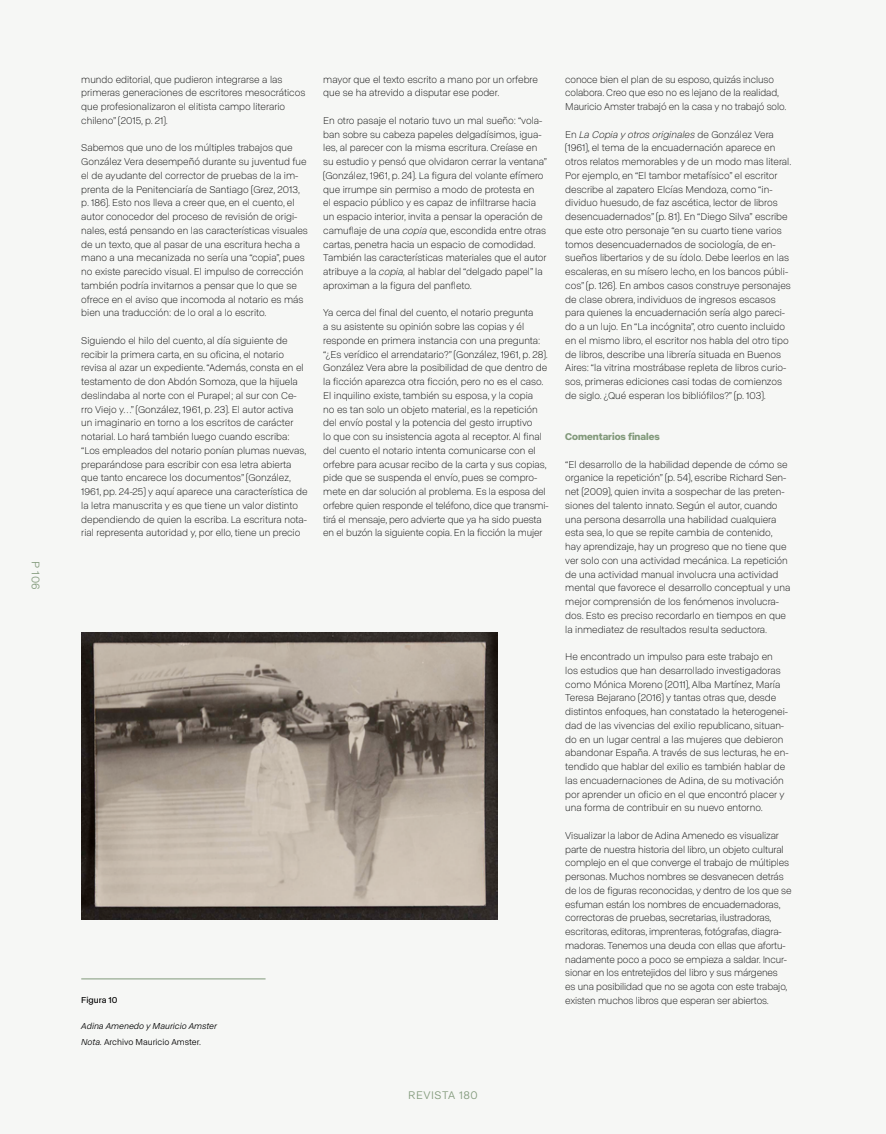
<style>
.page{position:relative;width:886px;height:1134px;background:#f6f7f5}
.page>*{position:absolute;margin:0;border:0;box-sizing:border-box;transform-origin:0 0}
.t1{font:11.25px "ABC Normal";letter-spacing:.05em;color:#81997a}
.t2{font:300 10px/13.8px "ABC Normal";color:#000}
.t3{font:700 10px "ABC Normal";color:#81997a}
.t4{font:italic 8.75px/16px "ABC Normal";color:#000}
.t5{font:8.75px "ABC Normal";color:#000}
.s1{font-style:italic}
.s2{font-style:normal}
</style>
<div class="page">
<img style="left:81px;top:632px;width:417px;height:287px">
<hr style="left:81px;top:978px;width:185px;height:1px;background:#81997a">
<p class="t1" style="left:43px;top:561px;width:31px;rotate:90deg">P 106</p>
<p class="t2" style="left:81px;top:72px;width:226px">mundo editorial, que pudieron integrarse a las primeras generaciones de escritores mesocráticos que profesionalizaron el elitista campo literario chileno” (2015, p. 21).</p>
<p class="t2" style="left:81px;top:140px;width:228px">Sabemos que uno de los múltiples trabajos que González Vera desempeñó durante su juventud fue el de ayudante del corrector de pruebas de la im&shy;prenta de la Penitenciaría de Santiago (Grez, 2013, p. 186). Esto nos lleva a creer que, en el cuento, el autor conocedor del proceso de revisión de origi&shy;nales, está pensando en las características visuales de un texto, que al pasar de una escritura hecha a mano a una mecanizada no sería una “copia”, pues no existe parecido visual. El impulso de corrección también podría invitarnos a pensar que lo que se ofrece en el aviso que incomoda al notario es más bien una traducción: de lo oral a lo escrito.</p>
<p class="t2" style="left:81px;top:333px;width:228px">Siguiendo el hilo del cuento, al día siguiente de recibir la primera carta, en su oficina, el notario revisa al azar un expediente. “Además, consta en el testamento de don Abdón Somoza, que la hijuela deslindaba al norte con el Purapel; al sur con Ce&shy;rro Viejo y…” (González, 1961, p. 23). El autor activa<br>un imaginario en torno a los escritos de carácter notarial. Lo hará también luego cuando escriba: “Los empleados del notario ponían plumas nuevas, preparándose para escribir con esa letra abierta que tanto encarece los documentos” (González, 1961, pp. 24-25) y aquí aparece una característica de la letra manuscrita y es que tiene un valor distinto dependiendo de quien la escriba. La escritura nota&shy;rial representa autoridad y, por ello, tiene un precio</p>
<p class="t2" style="left:323px;top:72px;width:216px">mayor que el texto escrito a mano por un orfebre que se ha atrevido a disputar ese poder.</p>
<p class="t2" style="left:323px;top:113px;width:225px">En otro pasaje el notario tuvo un mal sueño: “vola&shy;ban sobre su cabeza papeles delgadísimos, igua&shy;les, al parecer con la misma escritura. Creíase en su estudio y pensó que olvidaron cerrar la ventana” (González, 1961, p. 24). La figura del volante efímero que irrumpe sin permiso a modo de protesta en<br>el espacio público y es capaz de infiltrarse hacia un espacio interior, invita a pensar la operación de camuflaje de una <span class="s1">copia</span> que, escondida entre otras cartas, penetra hacia un espacio de comodidad.<br>También las características materiales que el autor atribuye a la <span class="s1">copia,</span> al hablar del “delgado papel” la aproximan a la figura del panfleto.</p>
<p class="t2" style="left:323px;top:305px;width:227px">Ya cerca del final del cuento, el notario pregunta<br>a su asistente su opinión sobre las copias y él responde en primera instancia con una pregunta: “¿Es verídico el arrendatario?” (González, 1961, p. 28).<br>González Vera abre la posibilidad de que dentro de la ficción aparezca otra ficción, pero no es el caso.<br>El inquilino existe, también su esposa, y la copia<br>no es tan solo un objeto material, es la repetición del envío postal y la potencia del gesto irruptivo<br>lo que con su insistencia agota al receptor. Al final del cuento el notario intenta comunicarse con el orfebre para acusar recibo de la carta y sus copias, pide que se suspenda el envío, pues se compro&shy;mete en dar solución al problema. Es la esposa del orfebre quien responde el teléfono, dice que transmi&shy;tirá el mensaje, pero advierte que ya ha sido puesta en el buzón la siguiente copia. En la ficción la mujer</p>
<p class="t5" style="left:81px;top:994px;width:38px">Figura 10</p>
<p class="t4" style="left:81px;top:1017px;width:137px">Adina Amenedo y Mauricio Amster<br>Nota. <span class="s2">Archivo Mauricio Amster.</span></p>
<p class="t2" style="left:565px;top:72px;width:223px">conoce bien el plan de su esposo, quizás incluso colabora. Creo que eso no es lejano de la realidad,<br>Mauricio Amster trabajó en la casa y no trabajó solo.</p>
<p class="t2" style="left:565px;top:127px;width:228px">En <span class="s1">La Copia y otros originales</span> de González Vera (1961), el tema de la encuadernación aparece en otros relatos memorables y de un modo mas literal.<br>Por ejemplo, en “El tambor metafísico” el escritor describe al zapatero Elcías Mendoza, como “in&shy;dividuo huesudo, de faz ascética, lector de libros desencuadernados” (p. 81). En “Diego Silva” escribe que este otro personaje “en su cuarto tiene varios tomos desencuadernados de sociología, de en&shy;sueños libertarios y de su ídolo. Debe leerlos en las escaleras, en su mísero lecho, en los bancos públi&shy;cos” (p. 126). En ambos casos construye personajes de clase obrera, individuos de ingresos escasos para quienes la encuadernación sería algo pareci&shy;do a un lujo. En “La incógnita”, otro cuento incluido en el mismo libro, el escritor nos habla del otro tipo de libros, describe una librería situada en Buenos Aires: “la vitrina mostrábase repleta de libros curio&shy;sos, primeras ediciones casi todas de comienzos de siglo. ¿Qué esperan los bibliófilos?” (p. 103).</p>
<p class="t3" style="left:565px;top:430px;width:96px">Comentarios finales</p>
<p class="t2" style="left:565px;top:457px;width:227px">“El desarrollo de la habilidad depende de cómo se organice la repetición” (p. 54), escribe Richard Sen&shy;net (2009), quien invita a sospechar de las preten&shy;siones del talento innato. Según el autor, cuando una persona desarrolla una habilidad cualquiera esta sea, lo que se repite cambia de contenido, hay aprendizaje, hay un progreso que no tiene que ver solo con una actividad mecánica. La repetición de una actividad manual involucra una actividad mental que favorece el desarrollo conceptual y una mejor comprensión de los fenómenos involucra&shy;dos. Esto es preciso recordarlo en tiempos en que la inmediatez de resultados resulta seductora.</p>
<p class="t2" style="left:565px;top:649px;width:225px">He encontrado un impulso para este trabajo en<br>los estudios que han desarrollado investigadoras como Mónica Moreno (2011), Alba Martínez, María Teresa Bejarano (2016) y tantas otras que, desde distintos enfoques, han constatado la heterogenei&shy;dad de las vivencias del exilio republicano, situan&shy;do en un lugar central a las mujeres que debieron abandonar España. A través de sus lecturas, he en&shy;tendido que hablar del exilio es también hablar de las encuadernaciones de Adina, de su motivación por aprender un oficio en el que encontró placer y una forma de contribuir en su nuevo entorno.</p>
<p class="t2" style="left:565px;top:828px;width:228px">Visualizar la labor de Adina Amenedo es visualizar parte de nuestra historia del libro, un objeto cultural complejo en el que converge el trabajo de múltiples personas. Muchos nombres se desvanecen detrás de los de figuras reconocidas, y dentro de los que se esfuman están los nombres de encuadernadoras, correctoras de pruebas, secretarias, ilustradoras, escritoras, editoras, imprenteras, fotógrafas, diagra&shy;madoras. Tenemos una deuda con ellas que afortu&shy;nadamente poco a poco se empieza a saldar. Incur&shy;sionar en los entretejidos del libro y sus márgenes<br>es una posibilidad que no se agota con este trabajo, existen muchos libros que esperan ser abiertos.</p>
<p class="t1" style="left:408px;top:1088px;width:71px">REVISTA 180</p>
</div>
